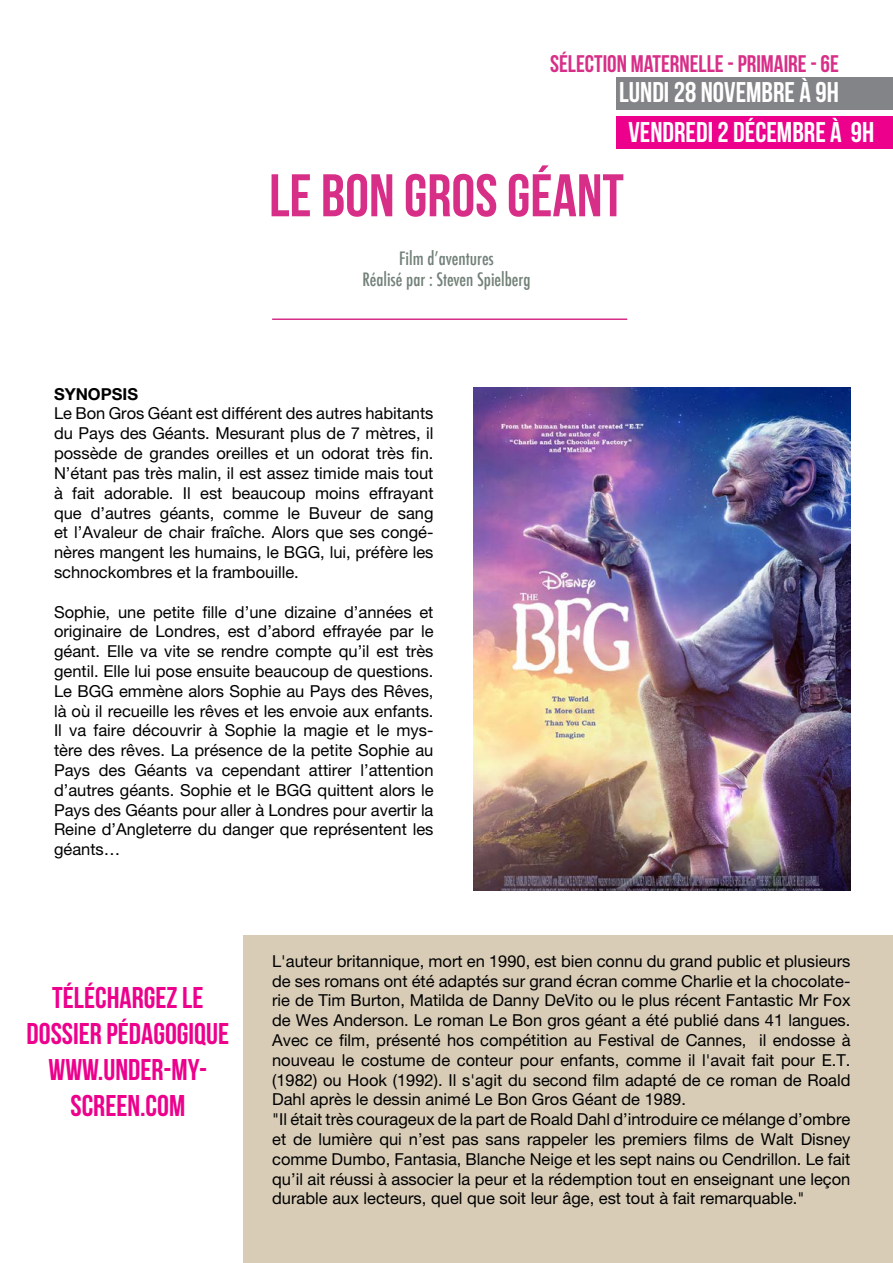
<style>
.page{position:relative;width:893px;height:1263px;background:#fff}
.page>*{position:absolute;margin:0;border:0;box-sizing:border-box;transform-origin:0 0}
.t1{font:60px "Bebas Neue";color:#d72f88}
.t2{font:30px/36px "Bebas Neue";color:#ec008c;text-align:center}
.t3{font:28.5px "Bebas Neue";color:#fff}
.t4{font:24px "Bebas Neue";color:#d72f88}
.t5{font:500 condensed 18px/21.6px "Futura";color:#728178;text-align:center}
.t6{font:16.5px/19.8px "Helvetica Neue LT Pro";color:#000;text-align:justify}
.t7{font:700 16.5px "Helvetica Neue LT Pro";color:#000}
</style>
<div class="page">
<div style="left:244px;top:936px;width:649px;height:327px;background:#d8ccb7"></div>
<div style="left:617px;top:77px;width:276px;height:32px;background:#828487"></div>
<img style="left:474px;top:388px;width:376px;height:502px">
<hr style="left:272px;top:318px;width:355px;height:2px;background:#d72f88">
<div style="left:617px;top:116px;width:276px;height:32px;background:#ec008c"></div>
<h3 class="t4" style="left:550px;top:51px;width:289px">SÉLECTION MATERNELLE - PRIMAIRE - 6E</h3>
<h3 class="t3" style="left:619px;top:77px;width:221px">LUNDI 28 NOVEMBRE À 9H</h3>
<h3 class="t3" style="left:628px;top:117px;width:245px">VENDREDI 2 DÉCEMBRE À 9H</h3>
<h1 class="t1" style="left:269px;top:163px;width:356px">LE BON GROS GÉANT</h1>
<p class="t5" style="left:362px;top:248px;width:170px">Film d’aventures<br>Réalisé par : Steven Spielberg</p>
<p class="t7" style="left:54px;top:384px;width:84px">SYNOPSIS</p>
<p class="t6" style="left:54px;top:403px;width:381px">Le Bon Gros Géant est différent des autres habitants du Pays des Géants. Mesurant plus de 7 mètres, il possède de grandes oreilles et un odorat très fin.<br>N’étant pas très malin, il est assez timide mais tout à fait adorable. Il est beaucoup moins effrayant que d’autres géants, comme le Buveur de sang et l’Avaleur de chair fraîche. Alors que ses congé&shy;nères mangent les humains, le BGG, lui, préfère les schnockombres et la frambouille.</p>
<p class="t6" style="left:54px;top:601px;width:381px">Sophie, une petite fille d’une dizaine d’années et originaire de Londres, est d’abord effrayée par le géant. Elle va vite se rendre compte qu’il est très gentil. Elle lui pose ensuite beaucoup de questions.<br>Le BGG emmène alors Sophie au Pays des Rêves, là où il recueille les rêves et les envoie aux enfants.<br>Il va faire découvrir à Sophie la magie et le mys&shy;tère des rêves. La présence de la petite Sophie au Pays des Géants va cependant attirer l’attention d’autres géants. Sophie et le BGG quittent alors le Pays des Géants pour aller à Londres pour avertir la Reine d’Angleterre du danger que représentent les géants…</p>
<h2 class="t2" style="left:27px;top:980px;width:204px">TÉLÉCHARGEZ LE<br>DOSSIER PÉDAGOGIQUE<br>WWW.UNDER-MY-<br>SCREEN.COM</h2>
<p class="t6" style="left:272px;top:951px;width:580px;text-align:left">L'auteur britannique, mort en 1990, est bien connu du grand public et plusieurs de ses romans ont été adaptés sur grand écran comme Charlie et la chocolate&shy;rie de Tim Burton, Matilda de Danny DeVito ou le plus récent Fantastic Mr Fox de Wes Anderson. Le roman Le Bon gros géant a été publié dans 41 langues.<br>Avec ce film, présenté hos compétition au Festival de Cannes, il endosse à nouveau le costume de conteur pour enfants, comme il l'avait fait pour E.T. (1982) ou Hook (1992). Il s'agit du second film adapté de ce roman de Roald Dahl après le dessin animé Le Bon Gros Géant de 1989.<br>"Il était très courageux de la part de Roald Dahl d’introduire ce mélange d’ombre et de lumière qui n’est pas sans rappeler les premiers films de Walt Disney comme Dumbo, Fantasia, Blanche Neige et les sept nains ou Cendrillon. Le fait qu’il ait réussi à associer la peur et la rédemption tout en enseignant une leçon durable aux lecteurs, quel que soit leur âge, est tout à fait remarquable."</p>
</div>
